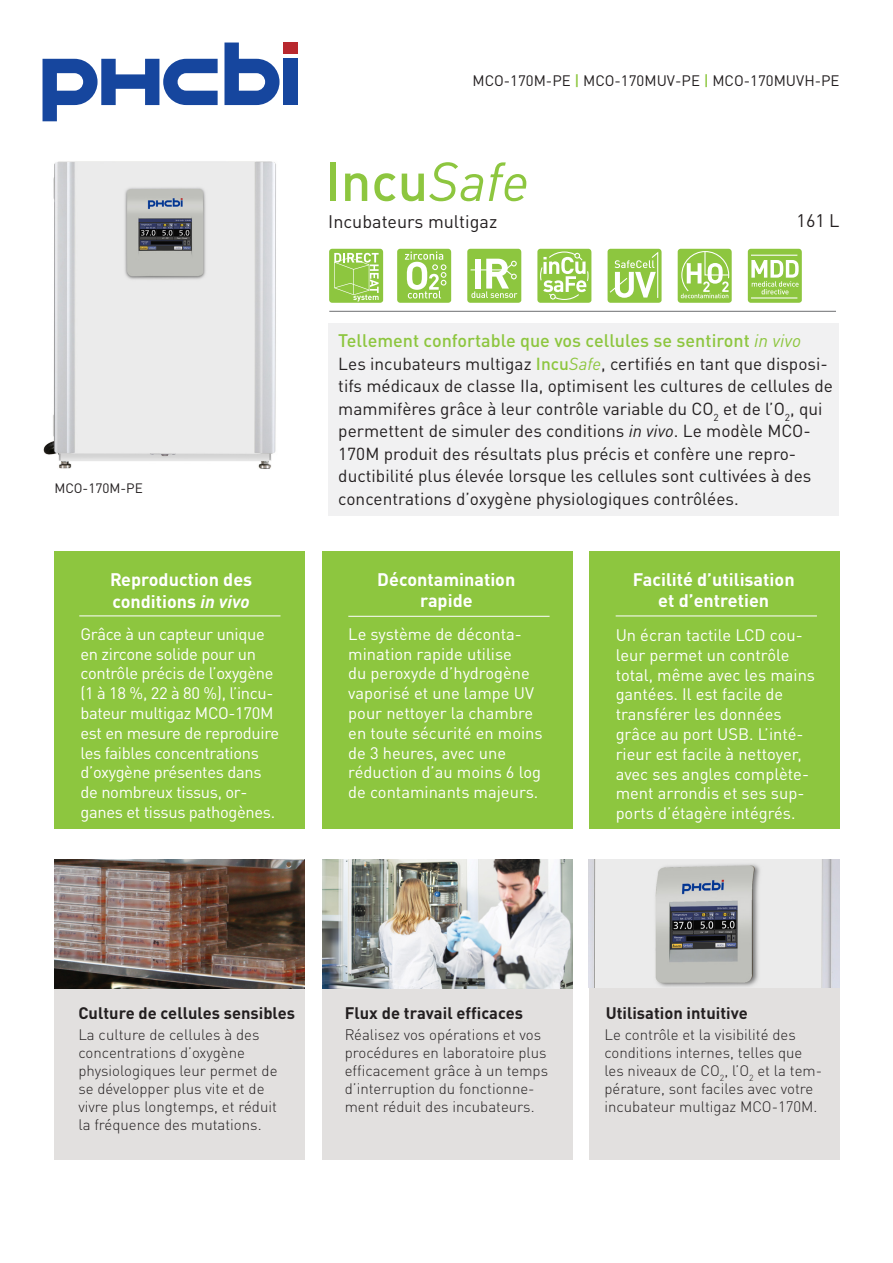
<style>
.page{position:relative;width:893px;height:1263px;background:#fff}
.page>*{position:absolute;margin:0;border:0;box-sizing:border-box;transform-origin:0 0}
.t1{font:500 54px "DINOT";color:#8dc63f}
.t2{font:700 18px/21.6px "DINOT";color:#fff;text-align:center}
.t3{font:500 18px "DINOT";color:#8dc63f}
.t4{font:18px "DINOT";color:#231f20}
.t5{font:17.25px/22.5px "DINOT";color:#231f20}
.t6{font:16.5px/19.8px "DINOT";letter-spacing:-.005em;color:#fff}
.t7{font:700 16.5px "DINOT";color:#231f20}
.t8{font:300 15px/18px "DINOT";color:#231f20}
.t9{font:15px "DINOT";color:#231f20}
.t10{font:13.5px "DINOT";color:#231f20}
.s1{font-weight:500;color:#8dc63f}
.s2{font-style:italic}
.s3{font-weight:400;font-style:italic}
.s4{font-style:italic;color:#8dc63f}
</style>
<div class="page">
<div style="left:283px;top:59px;width:15px;height:46px;background:#16469e"></div>
<svg style="left:43px;top:59px;width:175px;height:62px"></svg>
<svg style="left:224px;top:43px;width:56px;height:62px"></svg>
<div style="left:283px;top:43px;width:15px;height:11px;background:#b8282e"></div>
<div style="left:328px;top:324px;width:510px;height:192px;background:#f1f1f2"></div>
<hr style="left:329px;top:311px;width:507px;height:1px;background:#6d6e71">
<div style="left:54px;top:551px;width:250px;height:278px;background:#8dc63f"></div>
<div style="left:54px;top:859px;width:250px;height:300px;background:#e2e0df"></div>
<div style="left:322px;top:859px;width:250px;height:301px;background:#e2e0df"></div>
<div style="left:589px;top:859px;width:250px;height:301px;background:#e2e0df"></div>
<div style="left:322px;top:551px;width:250px;height:278px;background:#8dc63f"></div>
<div style="left:589px;top:551px;width:250px;height:278px;background:#8dc63f"></div>
<hr style="left:79px;top:616px;width:202px;height:1px;background:#fff">
<hr style="left:348px;top:616px;width:202px;height:1px;background:#fff">
<hr style="left:616px;top:616px;width:201px;height:1px;background:#fff">
<img style="left:322px;top:859px;width:250px;height:129px">
<img style="left:54px;top:859px;width:251px;height:129px">
<svg style="left:397px;top:249px;width:54px;height:54px;background:#a7d36b"></svg>
<svg style="left:467px;top:249px;width:54px;height:54px"></svg>
<hr style="left:471px;top:269px;width:33px;height:1px;background:#fff">
<svg style="left:537px;top:249px;width:54px;height:54px"></svg>
<svg style="left:608px;top:249px;width:54px;height:54px"></svg>
<svg style="left:678px;top:249px;width:54px;height:54px;background:#a7d36c"></svg>
<svg style="left:748px;top:249px;width:54px;height:54px;background:#a8d36c"></svg>
<hr style="left:751px;top:255px;width:46px;height:1px;background:#fff">
<hr style="left:751px;top:297px;width:46px;height:1px;background:#fff">
<svg style="left:329px;top:249px;width:54px;height:54px;background:#a0cf60"></svg>
<svg style="left:350px;top:257px;width:19px;height:8px"></svg>
<svg style="left:350px;top:283px;width:19px;height:7px"></svg>
<svg style="left:353px;top:264px;width:16px;height:6px"></svg>
<img style="left:589px;top:859px;width:250px;height:128px">
<img style="left:43px;top:161px;width:233px;height:308px">
<p class="t9" style="left:472px;top:71px;width:369px">MCO-170M-PE <span class="s1">|</span> MCO-170MUV-PE <span class="s1">|</span> MCO-170MUVH-PE</p>
<p class="t10" style="left:54px;top:480px;width:90px">MCO-170M-PE</p>
<p class="t2" style="left:110px;top:568px;width:144px;line-height:22.5px;text-align:left">Reproduction des conditions <span class="s2">in vivo</span></p>
<p class="t6" style="left:80px;top:624px;width:200px">Grâce à un capteur unique en zircone solide pour un contrôle précis de l’oxygène (1 à 18 %, 22 à 80 %), l’incu&shy;bateur multigaz MCO-170M est en mesure de reproduire les faibles concentrations d’oxygène présentes dans de nombreux tissus, or&shy;ganes et tissus pathogènes.</p>
<h1 class="t1" style="left:325px;top:147px;width:206px">Incu<span class="s3">Safe</span></h1>
<p class="t4" style="left:328px;top:210px;width:171px">Incubateurs multigaz</p>
<p class="t4" style="left:797px;top:209px;width:44px">161 L</p>
<p class="t3" style="left:338px;top:329px;width:464px">Tellement confortable que vos cellules se sentiront <span class="s3">in vivo</span></p>
<p class="t5" style="left:338px;top:352px;width:496px">Les incubateurs multigaz <span class="s1">Incu</span><span class="s4">Safe</span>, certifiés en tant que disposi&shy;tifs médicaux de classe IIa, optimisent les cultures de cellules de mammifères grâce à leur contrôle variable du CO<sub>2</sub> et de l’O<sub>2</sub>, qui permettent de simuler des conditions <span class="s2">in vivo</span>. Le modèle MCO-170M produit des résultats plus précis et confère une repro&shy;ductibilité plus élevée lorsque les cellules sont cultivées à des concentrations d’oxygène physiologiques contrôlées.</p>
<p class="t2" style="left:377px;top:568px;width:140px">Décontamination rapide</p>
<p class="t6" style="left:348px;top:624px;width:196px">Le système de déconta&shy;mination rapide utilise<br>du peroxyde d’hydrogène vaporisé et une lampe UV pour nettoyer la chambre en toute sécurité en moins de 3 heures, avec une réduction d’au moins 6 log de contaminants majeurs.</p>
<p class="t2" style="left:633px;top:568px;width:163px">Facilité d’utilisation et d’entretien</p>
<p class="t6" style="left:616px;top:625px;width:201px">Un écran tactile LCD cou&shy;leur permet un contrôle total, même avec les mains gantées. Il est facile de transférer les données grâce au port USB. L’inté&shy;rieur est facile à nettoyer, avec ses angles complète&shy;ment arrondis et ses sup&shy;ports d’étagère intégrés.</p>
<p class="t7" style="left:78px;top:1002px;width:218px">Culture de cellules sensibles</p>
<p class="t7" style="left:345px;top:1002px;width:180px">Flux de travail efficaces</p>
<p class="t8" style="left:78px;top:1025px;width:201px">La culture de cellules à des concentrations d’oxygène physiologiques leur permet de se développer plus vite et de vivre plus longtemps, et réduit la fréquence des mutations.</p>
<p class="t8" style="left:345px;top:1025px;width:205px">Réalisez vos opérations et vos procédures en laboratoire plus efficacement grâce à un temps d’interruption du fonctionne&shy;ment réduit des incubateurs.</p>
<p class="t7" style="left:606px;top:1002px;width:144px">Utilisation intuitive</p>
<p class="t8" style="left:604px;top:1025px;width:219px">Le contrôle et la visibilité des conditions internes, telles que les niveaux de CO<sub>2</sub>, l’O<sub>2</sub> et la tem&shy;pérature, sont faciles avec votre incubateur multigaz MCO-170M.</p>
</div>
